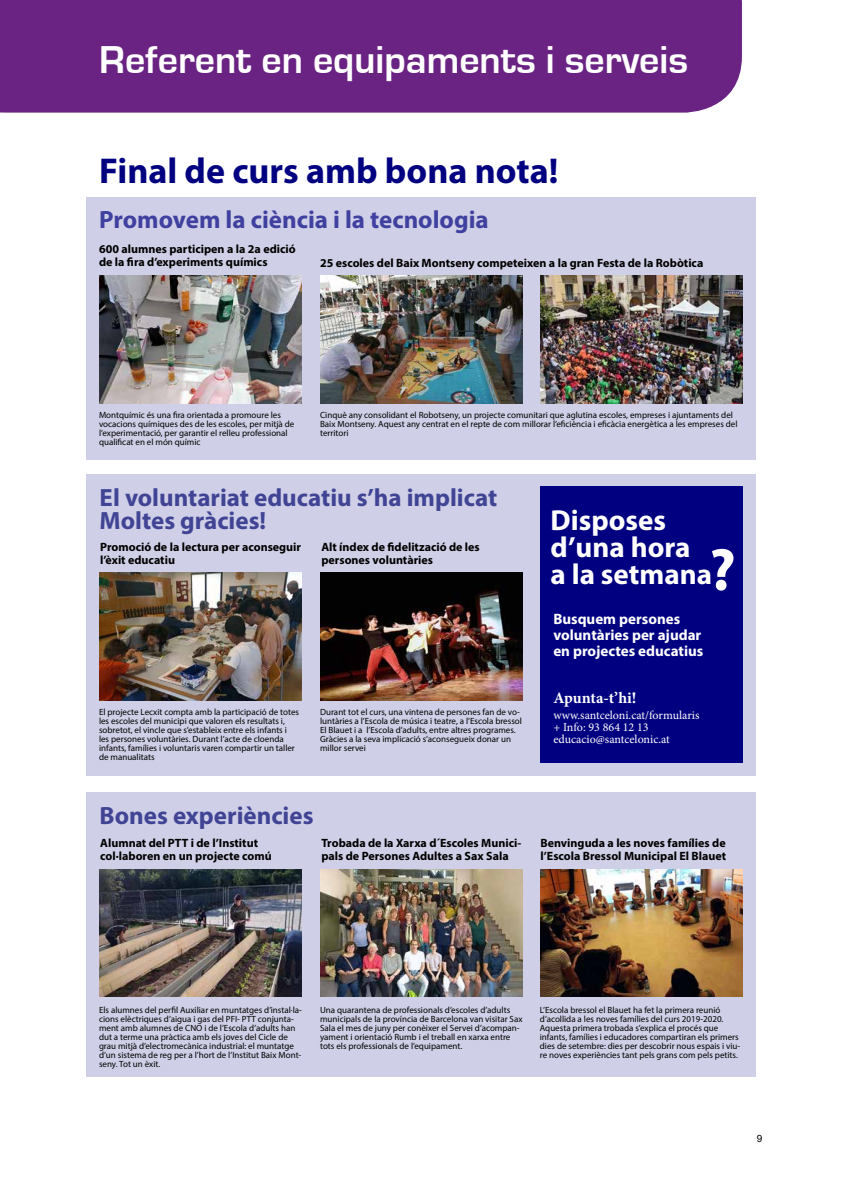
<style>
.page{position:relative;width:842px;height:1191px;background:#fff}
.page>*{position:absolute;margin:0;border:0;box-sizing:border-box;transform-origin:0 0}
.t1{font:700 60px "Myriad Pro";color:#fff}
.t2{font:700 40px "Eurostile";color:#fff}
.t3{font:700 36px "Myriad Pro";color:#000080}
.t4{font:700 29px/27px "Myriad Pro";color:#fff}
.t5{font:700 25px/23px "Myriad Pro";color:#414495}
.t6{font:700 25px "Myriad Pro";color:#4040a0}
.t7{font:700 16px "Minion Pro";letter-spacing:-.005em;color:#fff}
.t8{font:700 15px/16px "Myriad Pro";color:#fff}
.t9{font:700 12px/13px "Myriad Pro";color:#000}
.t10{font:12px/12px "Minion Pro";color:#fff}
.t11{font:10px "Arial";color:#000}
.t12{font:9px/9px "Myriad Pro";color:#000}
</style>
<div class="page">
<div style="left:0;top:0;width:742px;height:113px;background:#6a2383"></div>
<div style="left:86px;top:474px;width:669px;height:302px;background:#cfcfe7"></div>
<div style="left:86px;top:792px;width:669px;height:285px;background:#cfcfe7"></div>
<div style="left:86px;top:197px;width:669px;height:263px;background:#cfcfe7"></div>
<img style="left:99px;top:276px;width:203px;height:127px">
<img style="left:99px;top:573px;width:203px;height:127px">
<img style="left:99px;top:869px;width:203px;height:128px">
<img style="left:320px;top:276px;width:203px;height:127px">
<img style="left:320px;top:573px;width:203px;height:127px">
<img style="left:320px;top:869px;width:203px;height:128px">
<img style="left:540px;top:276px;width:203px;height:127px">
<div style="left:540px;top:486px;width:203px;height:276px;background:#000080"></div>
<img style="left:540px;top:869px;width:203px;height:128px">
<h2 class="t2" style="left:99px;top:38px;width:590px">Referent en equipaments i serveis</h2>
<h3 class="t3" style="left:99px;top:147px;width:461px">Final de curs amb bona nota!</h3>
<h3 class="t6" style="left:99px;top:203px;width:391px">Promovem la ciència i la tecnologia</h3>
<h3 class="t9" style="left:99px;top:242px;width:198px">600 alumnes participen a la 2a edició de la fira d’experiments químics</h3>
<h3 class="t9" style="left:320px;top:256px;width:385px">25 escoles del Baix Montseny competeixen a la gran Festa de la Robòtica</h3>
<p class="t12" style="left:99px;top:410px;width:197px">Montquímic és una fira orientada a promoure les vocacions químiques des de les escoles, per mitjà de l’experimentació, per garantir el relleu professional qualificat en el món químic</p>
<p class="t12" style="left:320px;top:410px;width:419px">Cinquè any consolidant el Robotseny, un projecte comunitari que aglutina escoles, empreses i ajuntaments del<br>Baix Montseny. Aquest any centrat en el repte de com millorar l’eficiència i eficàcia energètica a les empreses del territori</p>
<h3 class="t5" style="left:100px;top:485px;width:399px">El voluntariat educatiu s’ha implicat<br>Moltes gràcies!</h3>
<h3 class="t9" style="left:100px;top:540px;width:202px">Promoció de la lectura per aconseguir l’èxit educatiu</h3>
<h3 class="t9" style="left:321px;top:540px;width:160px">Alt índex de fidelització de les persones voluntàries</h3>
<p class="t12" style="left:99px;top:707px;width:202px">El projecte Lecxit compta amb la participació de totes les escoles del municipi que valoren els resultats i, sobretot, el vincle que s’estableix entre els infants i les persones voluntàries. Durant l’acte de cloenda infants, famílies i voluntaris varen compartir un taller de manualitats</p>
<p class="t12" style="left:320px;top:707px;width:203px">Durant tot el curs, una vintena de persones fan de vo&shy;luntàries a l’Escola de música i teatre, a l’Escola bressol El Blauet i a l’Escola d’adults, entre altres programes.<br>Gràcies a la seva implicació s’aconsegueix donar un millor servei</p>
<h3 class="t5" style="left:100px;top:803px;width:215px">Bones experiències</h3>
<h3 class="t4" style="left:551px;top:505px;width:163px">Disposes d’una hora a la setmana</h3>
<h1 class="t1" style="left:709px;top:530px;width:28px">?</h1>
<h3 class="t8" style="left:553px;top:610px;width:152px">Busquem persones voluntàries per ajudar en projectes educatius</h3>
<h3 class="t7" style="left:553px;top:687px;width:85px">Apunta-t’hi!</h3>
<h3 class="t10" style="left:553px;top:709px;width:148px">www.santceloni.cat/formularis + Info: 93 864 12 13 educacio@santcelonic.at</h3>
<h3 class="t9" style="left:100px;top:836px;width:173px">Alumnat del PTT i de l’Institut col·laboren en un projecte comú</h3>
<h3 class="t9" style="left:321px;top:836px;width:201px">Trobada de la Xarxa d´Escoles Munici&shy;pals de Persones Adultes a Sax Sala</h3>
<h3 class="t9" style="left:540px;top:836px;width:187px">Benvinguda a les noves famílies de l’Escola Bressol Municipal El Blauet</h3>
<p class="t12" style="left:99px;top:1005px;width:205px">Els alumnes del perfil Auxiliar en muntatges d’instal·la&shy;cions elèctriques d’aigua i gas del PFI- PTT conjunta&shy;ment amb alumnes de CNO i de l’Escola d’adults han dut a terme una pràctica amb els joves del Cicle de grau mitjà d’electromecànica industrial: el muntatge d’un sistema de reg per a l’hort de l’Institut Baix Mont&shy;seny. Tot un èxit.</p>
<p class="t12" style="left:320px;top:1005px;width:204px">Una quarantena de professionals d’escoles d’adults municipals de la província de Barcelona van visitar Sax Sala el mes de juny per conèixer el Servei d’acompan&shy;yament i orientació Rumb i el treball en xarxa entre tots els professionals de l’equipament.</p>
<p class="t12" style="left:540px;top:1005px;width:202px">L’Escola bressol el Blauet ha fet la primera reunió d’acollida a les noves famílies del curs 2019-2020.<br>Aquesta primera trobada s’explica el procés que infants, famílies i educadores compartiran els primers dies de setembre: dies per descobrir nous espais i viu&shy;re noves experiències tant pels grans com pels petits.</p>
<p class="t11" style="left:757px;top:1131px;width:7px">9</p>
</div>
